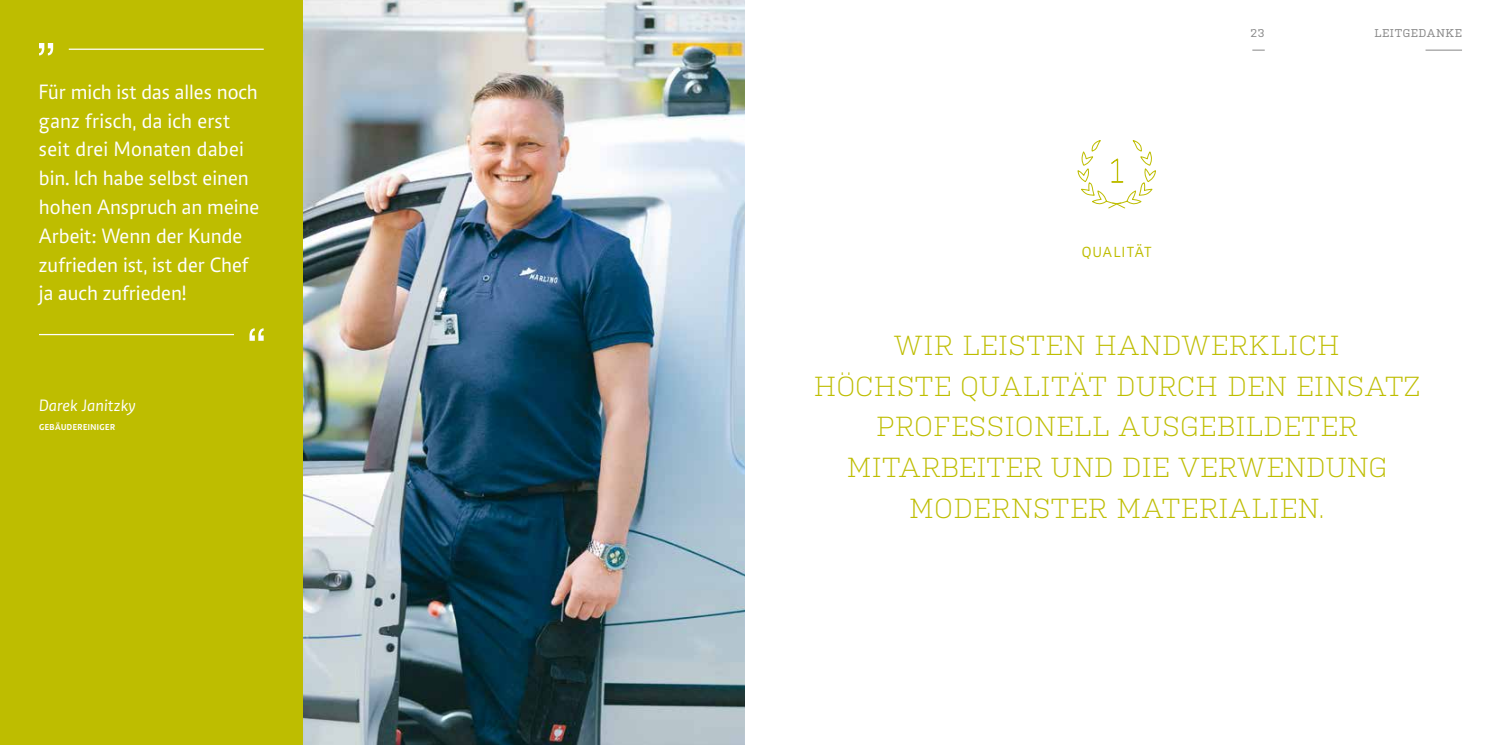
<style>
.page{position:relative;width:1489px;height:745px;background:#fff}
.page>*{position:absolute;margin:0;border:0;box-sizing:border-box;transform-origin:0 0}
.t1{font:300 27.5px/40.6px "Kulturista";letter-spacing:.02em;color:#bebd00;text-align:center}
.t2{font:21.25px/28.8px "Caput";color:#fff}
.t3{font:italic 16.88px "Caput";letter-spacing:.01em;color:#fff}
.t4{font:15px "Caput";letter-spacing:.1em;color:#bebd00}
.t5{font:11.25px "Kulturista";letter-spacing:.05em;color:#878787}
.t6{font:700 8.75px "Caput";letter-spacing:.05em;color:#fff}
</style>
<div class="page">
<img style="left:303px;top:0;width:441px;height:744px">
<div style="left:0;top:0;width:303px;height:744px;background:#bebd00"></div>
<svg style="left:1077px;top:140px;width:79px;height:69px"></svg>
<hr style="left:69px;top:49px;width:195px;height:1px;background:#fff">
<svg style="left:39px;top:43px;width:14px;height:12px"></svg>
<hr style="left:39px;top:334px;width:195px;height:1px;background:#fff">
<svg style="left:249px;top:328px;width:15px;height:12px"></svg>
<svg style="left:1252px;top:50px;width:12px;height:1px"></svg>
<hr style="left:1425px;top:50px;width:36px;height:1px;background:#878787">
<p class="t2" style="left:39px;top:77px;width:222px">Für mich ist das alles noch ganz frisch, da ich erst seit drei Monaten dabei bin. Ich habe selbst einen hohen Anspruch an meine<br>Arbeit: Wenn der Kunde zufrieden ist, ist der Chef ja auch zufrieden!</p>
<p class="t3" style="left:39px;top:396px;width:98px">Darek Janitzky</p>
<p class="t6" style="left:39px;top:421px;width:77px">GEBÄUDEREINIGER</p>
<p class="t4" style="left:1081px;top:244px;width:72px">QUALITÄT</p>
<p class="t5" style="left:1250px;top:25px;width:16px">23</p>
<p class="t5" style="left:1374px;top:25px;width:89px">LEITGEDANKE</p>
<p class="t1" style="left:813px;top:322px;width:607px">WIR LEISTEN HANDWERKLICH<br>HÖCHSTE QUALITÄT DURCH DEN EINSATZ<br>PROFESSIONELL AUSGEBILDETER<br>MITARBEITER UND DIE VERWENDUNG<br>MODERNSTER MATERIALIEN.</p>
</div>
